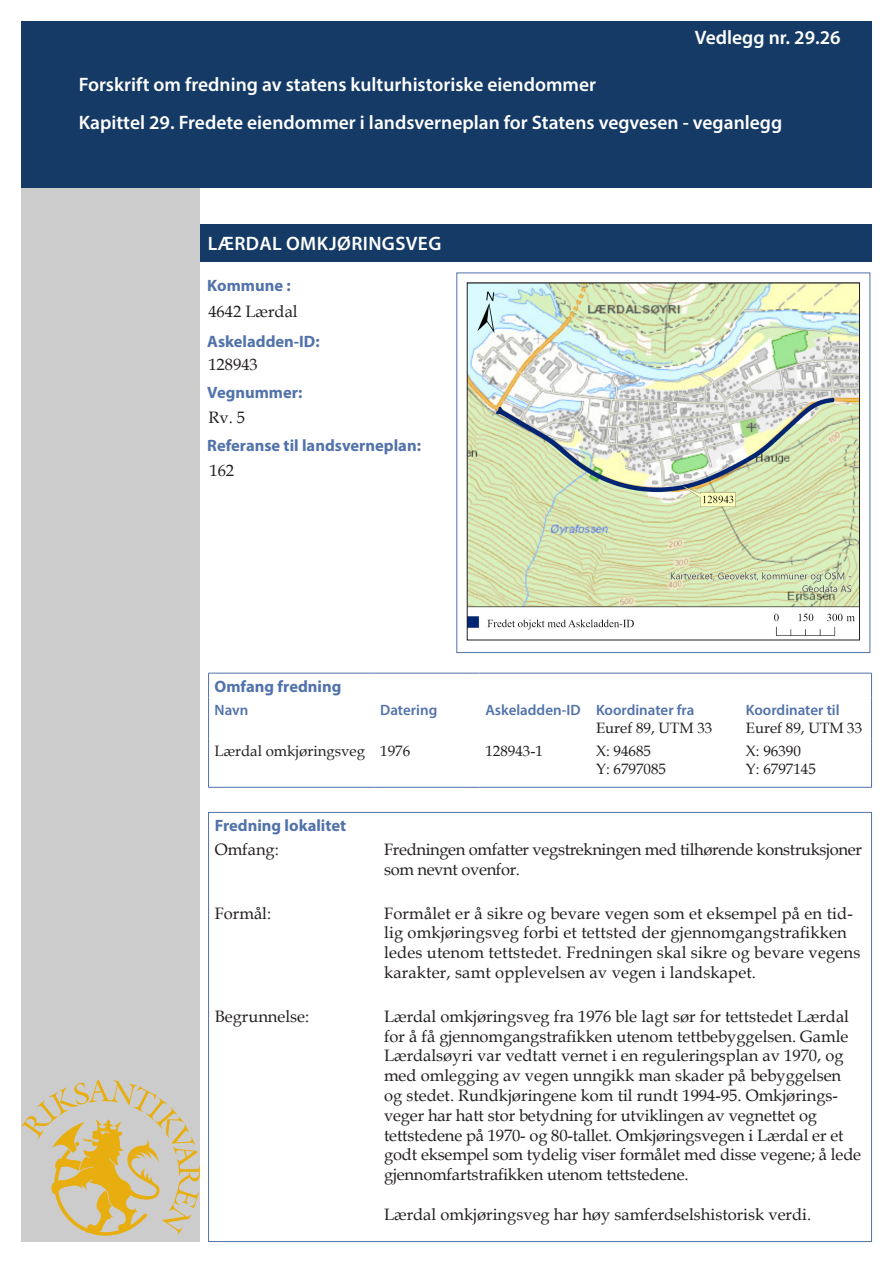
<style>
.page{position:relative;width:893px;height:1263px;background:#fff}
.page>*{position:absolute;margin:0;border:0;box-sizing:border-box;transform-origin:0 0}
.Overskrift_1_MyrPro{font:600 19.5px "Myriad Pro";color:#fff}
.Overskrift_1_MyrPro-2{font:600 19.5px "Myriad Pro";letter-spacing:.02em;color:#fff}
.Tekst_-_data_11{font:16.5px/19.8px "Book Antiqua";color:#231f20}
.Overskrift_2_MyrPro{font:700 16.5px "Myriad Pro";color:#5172aa}
.Tekst_-_data_11-2{font:16.5px/19.8px "Book Antiqua";letter-spacing:-.02em;color:#231f20}
.Tekst_-_data_10{font:15px "Book Antiqua";color:#231f20}
.Overskrift_3_MyrPro{font:600 15px "Myriad Pro";color:#5172aa}
</style>
<div class="page">
<div style="left:21px;top:188px;width:179px;height:1054px;background:#ccc"></div>
<div style="left:21px;top:21px;width:851px;height:167px;background:#143a65"></div>
<div style="left:200px;top:224px;width:672px;height:38px;background:#143a65"></div>
<svg style="left:21px;top:1079px;width:179px;height:157px"></svg>
<hr style="left:208px;top:673px;width:166px;height:1px;background:#5172aa">
<svg style="left:208px;top:673px;width:1px;height:24px"></svg>
<hr style="left:374px;top:673px;width:105px;height:1px;background:#5172aa">
<hr style="left:479px;top:673px;width:111px;height:1px;background:#5172aa">
<hr style="left:590px;top:673px;width:150px;height:1px;background:#5172aa">
<hr style="left:740px;top:673px;width:132px;height:1px;background:#5172aa">
<svg style="left:871px;top:673px;width:1px;height:24px"></svg>
<hr style="left:208px;top:697px;width:1px;height:42px;background:#5172aa">
<hr style="left:871px;top:697px;width:1px;height:42px;background:#5172aa">
<hr style="left:208px;top:739px;width:1px;height:48px;background:#5172aa">
<hr style="left:871px;top:739px;width:1px;height:48px;background:#5172aa">
<hr style="left:208px;top:787px;width:166px;height:1px;background:#5172aa">
<hr style="left:374px;top:787px;width:105px;height:1px;background:#5172aa">
<hr style="left:479px;top:787px;width:111px;height:1px;background:#5172aa">
<hr style="left:590px;top:787px;width:150px;height:1px;background:#5172aa">
<hr style="left:740px;top:787px;width:132px;height:1px;background:#5172aa">
<img style="left:469px;top:285px;width:389px;height:350px">
<div style="left:467px;top:283px;width:393px;height:357px;border:1px solid #231f20"></div>
<p class="Overskrift_1_MyrPro" style="left:79px;top:72px;width:519px">Forskrift om fredning av statens kulturhistoriske eiendommer</p>
<p class="Overskrift_1_MyrPro" style="left:695px;top:25px;width:147px">Vedlegg nr. 29.26</p>
<p class="Overskrift_1_MyrPro" style="left:79px;top:110px;width:705px">Kapittel 29. Fredete eiendommer i landsverneplan for Statens vegvesen - veganlegg</p>
<p class="Overskrift_1_MyrPro-2" style="left:208px;top:231px;width:235px">LÆRDAL OMKJØRINGSVEG</p>
<p class="Overskrift_2_MyrPro" style="left:207px;top:275px;width:85px">Kommune :</p>
<p class="Tekst_-_data_11" style="left:208px;top:301px;width:91px">4642 Lærdal</p>
<p class="Overskrift_2_MyrPro" style="left:207px;top:331px;width:114px">Askeladden-ID:</p>
<p class="Tekst_-_data_11" style="left:208px;top:354px;width:51px">128943</p>
<p class="Overskrift_2_MyrPro" style="left:207px;top:382px;width:97px">Vegnummer:</p>
<p class="Tekst_-_data_11" style="left:208px;top:407px;width:38px">Rv. 5</p>
<p class="Overskrift_2_MyrPro" style="left:207px;top:435px;width:215px">Referanse til landsverneplan:</p>
<p class="Tekst_-_data_11" style="left:209px;top:460px;width:26px">162</p>
<p class="Overskrift_2_MyrPro" style="left:215px;top:675px;width:128px">Omfang fredning</p>
<p class="Overskrift_3_MyrPro" style="left:215px;top:700px;width:35px">Navn</p>
<p class="Overskrift_3_MyrPro" style="left:380px;top:700px;width:59px">Datering</p>
<p class="Overskrift_3_MyrPro" style="left:485px;top:700px;width:97px">Askeladden-ID</p>
<p class="Overskrift_3_MyrPro" style="left:596px;top:700px;width:100px">Koordinater fra</p>
<p class="Tekst_-_data_10" style="left:596px;top:717px;width:118px">Euref 89, UTM 33</p>
<p class="Tekst_-_data_10" style="left:215px;top:740px;width:152px">Lærdal omkjøringsveg</p>
<p class="Tekst_-_data_10" style="left:380px;top:740px;width:31px">1976</p>
<p class="Tekst_-_data_10" style="left:485px;top:740px;width:59px">128943-1</p>
<p class="Tekst_-_data_10" style="left:596px;top:740px;width:57px">X: 94685</p>
<p class="Tekst_-_data_10" style="left:596px;top:758px;width:72px">Y: 6797085</p>
<p class="Overskrift_3_MyrPro" style="left:746px;top:700px;width:95px">Koordinater til</p>
<p class="Tekst_-_data_10" style="left:746px;top:717px;width:118px">Euref 89, UTM 33</p>
<p class="Tekst_-_data_10" style="left:746px;top:740px;width:57px">X: 96390</p>
<p class="Tekst_-_data_10" style="left:746px;top:758px;width:72px">Y: 6797145</p>
<p class="Overskrift_2_MyrPro" style="left:215px;top:815px;width:133px">Fredning lokalitet</p>
<p class="Tekst_-_data_11" style="left:215px;top:839px;width:66px">Omfang:</p>
<p class="Tekst_-_data_11-2" style="left:384px;top:839px;width:479px">Fredningen omfatter vegstrekningen med tilhørende konstruksjoner som nevnt ovenfor.</p>
<p class="Tekst_-_data_11" style="left:215px;top:903px;width:58px">Formål:</p>
<p class="Tekst_-_data_11" style="left:384px;top:903px;width:478px">Formålet er å sikre og bevare vegen som et eksempel på en tid&shy;lig omkjøringsveg forbi et tettsted der gjennomgangstrafikken ledes utenom tettstedet. Fredningen skal sikre og bevare vegens karakter, samt opplevelsen av vegen i landskapet.</p>
<p class="Tekst_-_data_11" style="left:215px;top:1006px;width:96px">Begrunnelse:</p>
<p class="Tekst_-_data_11" style="left:384px;top:1006px;width:479px">Lærdal omkjøringsveg fra 1976 ble lagt sør for tettstedet Lærdal for å få gjennomgangstrafikken utenom tettbebyggelsen. Gamle Lærdalsøyri var vedtatt vernet i en reguleringsplan av 1970, og med omlegging av vegen unngikk man skader på bebyggelsen og stedet. Rundkjøringene kom til rundt 1994-95. Omkjørings&shy;veger har hatt stor betydning for utviklingen av vegnettet og tettstedene på 1970- og 80-tallet. Omkjøringsvegen i Lærdal er et godt eksempel som tydelig viser formålet med disse vegene; å lede gjennomfartstrafikken utenom tettstedene.</p>
<p class="Tekst_-_data_11" style="left:384px;top:1204px;width:429px">Lærdal omkjøringsveg har høy samferdselshistorisk verdi.</p>
</div>
